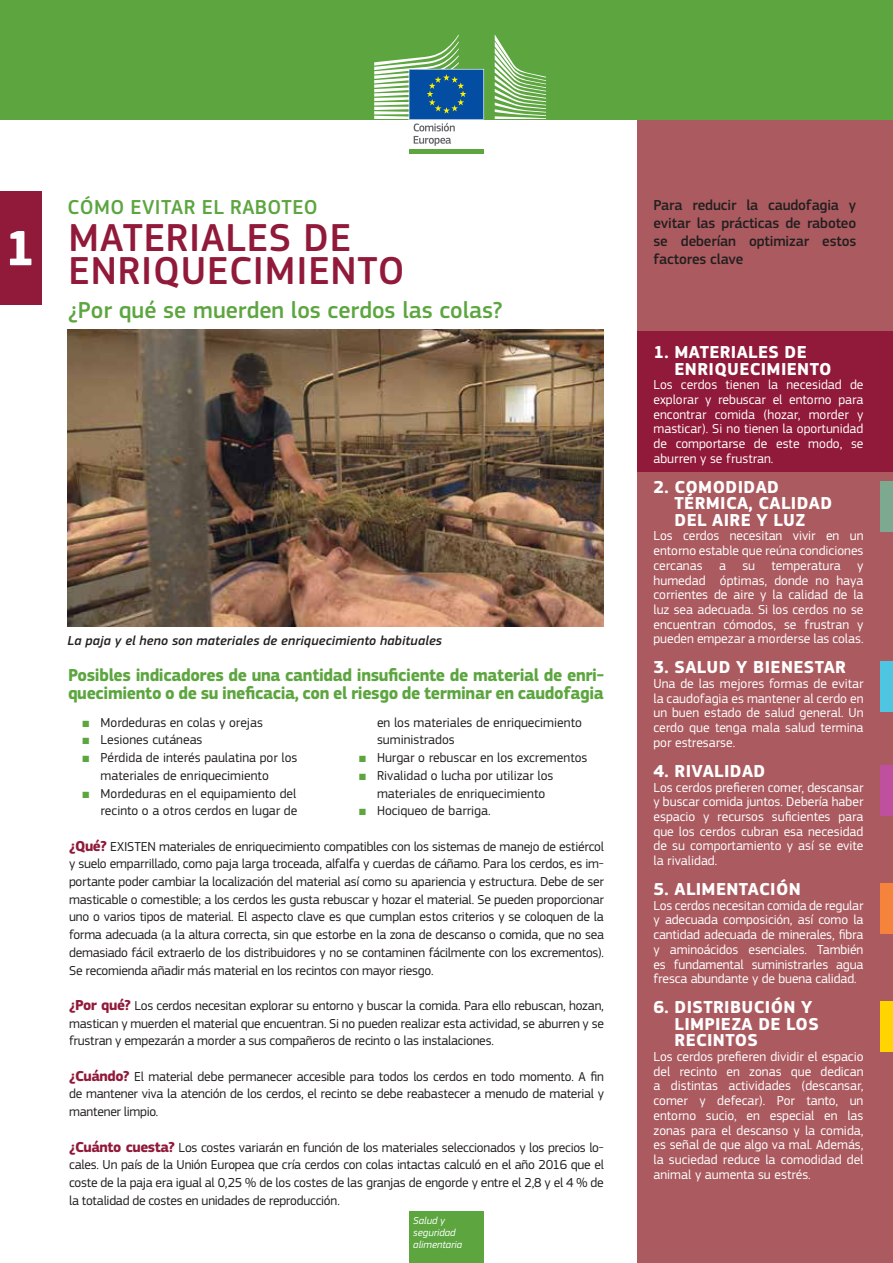
<style>
.page{position:relative;width:893px;height:1263px;background:#fff}
.page>*{position:absolute;margin:0;border:0;box-sizing:border-box;transform-origin:0 0}
.t1{font:700 51.45px "EC Square Sans Pro";color:#fff}
.t2{font:500 40.5px/33px "EC Square Sans Pro";letter-spacing:.02em;color:#911939}
.t3{font:500 24px "EC Square Sans Pro";color:#5ca53f}
.t4{font:500 21px "EC Square Sans Pro";letter-spacing:.02em;color:#5ca53f}
.t5{font:700 18px/16.5px "EC Square Sans Pro";letter-spacing:.02em;color:#fff}
.t6{font:700 18px/18px "EC Square Sans Pro";letter-spacing:-.02em;color:#5ca53f}
.t7{font:500 15px/18px "EC Square Sans Pro";letter-spacing:-.01em;color:#231f20;text-align:justify}
.t8{font:13.5px/17.7px "EC Square Sans Pro";color:#231f20;text-align:justify}
.t9{font:13.5px/14.7px "EC Square Sans Pro";color:#fff;text-align:justify}
.t10{font:italic 500 13.5px "EC Square Sans Pro";letter-spacing:.01em;color:#231f20}
.t11{font:italic 10.5px/12px "EC Square Sans Pro";color:#fff}
.s1{color:#5ca53f}
.s2{font-weight:700;font-size:15px;color:#911939}
</style>
<div class="page">
<img style="left:68px;top:329px;width:536px;height:297px">
<div style="left:637px;top:0;width:256px;height:1263px;background:#ab5b60"></div>
<div style="left:637px;top:331px;width:256px;height:140px;background:#911939"></div>
<div style="left:0;top:191px;width:41px;height:114px;background:#911939"></div>
<div style="left:0;top:0;width:893px;height:119px;background:#5ca53f"></div>
<div style="left:409px;top:1212px;width:75px;height:51px;background:#5ca53f"></div>
<div style="left:880px;top:480px;width:13px;height:51px;background:#7da990"></div>
<div style="left:880px;top:661px;width:13px;height:51px;background:#4ec6e1"></div>
<div style="left:880px;top:765px;width:13px;height:50px;background:#be509e"></div>
<div style="left:880px;top:883px;width:13px;height:51px;background:#f5833c"></div>
<div style="left:880px;top:1001px;width:13px;height:51px;background:#ffd400"></div>
<div style="left:409px;top:149px;width:75px;height:5px;background:#5ca53f"></div>
<svg style="left:495px;top:35px;width:51px;height:84px"></svg>
<svg style="left:374px;top:34px;width:110px;height:112px"></svg>
<h1 class="t1" style="left:5px;top:217px;width:32px">1</h1>
<h3 class="t4" style="left:68px;top:195px;width:252px">CÓMO EVITAR EL RABOTEO</h3>
<h2 class="t2" style="left:69px;top:222px;width:337px">MATERIALES DE<br>ENRIQUECIMIENTO</h2>
<h3 class="t3" style="left:69px;top:296px;width:435px">¿Por qué se muerden los cerdos las colas?</h3>
<p class="t10" style="left:68px;top:633px;width:376px">La paja y el heno son materiales de enriquecimiento habituales</p>
<h3 class="t6" style="left:68px;top:667px;width:537px">Posibles indicadores de una cantidad insuficiente de material de enri&shy;quecimiento o de su ineficacia, con el riesgo de terminar en caudofagia</h3>
<p class="t8" style="left:83px;top:713px;width:182px"><span class="s1">■</span> Mordeduras en colas y orejas</p>
<p class="t8" style="left:83px;top:731px;width:121px"><span class="s1">■</span> Lesiones cutáneas</p>
<p class="t8" style="left:101px;top:749px;width:198px;text-indent:-18px"><span class="s1">■</span> Pérdida de interés paulatina por los materiales de enriquecimiento</p>
<p class="t8" style="left:83px;top:784px;width:216px;text-align:right"><span class="s1">■</span> Mordeduras en el equipamiento del recinto o a otros cerdos en lugar de</p>
<p class="t8" style="left:377px;top:713px;width:206px">en los materiales de enriquecimiento suministrados</p>
<p class="t8" style="left:359px;top:749px;width:230px"><span class="s1">■</span> Hurgar o rebuscar en los excrementos</p>
<p class="t8" style="left:377px;top:766px;width:178px;text-indent:-18px"><span class="s1">■</span> Rivalidad o lucha por utilizar los materiales de enriquecimiento</p>
<p class="t8" style="left:359px;top:802px;width:133px"><span class="s1">■</span> Hociqueo de barriga.</p>
<p class="t8" style="left:69px;top:837px;width:536px"><span class="s2">¿Qué?</span> EXISTEN materiales de enriquecimiento compatibles con los sistemas de manejo de estiércol y suelo emparrillado, como paja larga troceada, alfalfa y cuerdas de cáñamo. Para los cerdos, es im&shy;portante poder cambiar la localización del material así como su apariencia y estructura. Debe de ser masticable o comestible; a los cerdos les gusta rebuscar y hozar el material. Se pueden proporcionar uno o varios tipos de material. El aspecto clave es que cumplan estos criterios y se coloquen de la forma adecuada (a la altura correcta, sin que estorbe en la zona de descanso o comida, que no sea demasiado fácil extraerlo de los distribuidores y no se contaminen fácilmente con los excrementos).<br>Se recomienda añadir más material en los recintos con mayor riesgo.</p>
<p class="t8" style="left:69px;top:997px;width:536px"><span class="s2">¿Por qué?</span> Los cerdos necesitan explorar su entorno y buscar la comida. Para ello rebuscan, hozan, mastican y muerden el material que encuentran. Si no pueden realizar esta actividad, se aburren y se frustran y empezarán a morder a sus compañeros de recinto o las instalaciones.</p>
<p class="t8" style="left:69px;top:1067px;width:536px"><span class="s2">¿Cuándo?</span> El material debe permanecer accesible para todos los cerdos en todo momento. A fin de mantener viva la atención de los cerdos, el recinto se debe reabastecer a menudo de material y mantener limpio.</p>
<p class="t8" style="left:69px;top:1138px;width:536px"><span class="s2">¿Cuánto cuesta?</span> Los costes variarán en función de los materiales seleccionados y los precios lo&shy;cales. Un país de la Unión Europea que cría cerdos con colas intactas calculó en el año 2016 que el coste de la paja era igual al 0,25 % de los costes de las granjas de engorde y entre el 2,8 y el 4 % de la totalidad de costes en unidades de reproducción.</p>
<p class="t11" style="left:413px;top:1214px;width:51px">Salud y seguridad alimentaria</p>
<p class="t7" style="left:653px;top:196px;width:204px">Para reducir la caudofagia y evitar las prácticas de raboteo se deberían optimizar estos factores clave</p>
<h3 class="t5" style="left:674px;top:344px;width:158px;text-indent:-21px">1. MATERIALES DE<br>ENRIQUECIMIENTO</h3>
<p class="t9" style="left:653px;top:377px;width:211px">Los cerdos tienen la necesidad de explorar y rebuscar el entorno para encontrar comida (hozar, morder y masticar). Si no tienen la oportunidad de comportarse de este modo, se aburren y se frustran.</p>
<h3 class="t5" style="left:674px;top:479px;width:159px;text-indent:-21px">2. COMODIDAD<br>TÉRMICA, CALIDAD<br>DEL AIRE Y LUZ</h3>
<p class="t9" style="left:653px;top:529px;width:211px">Los cerdos necesitan vivir en un entorno estable que reúna condiciones cercanas a su temperatura y humedad óptimas, donde no haya corrientes de aire y la calidad de la luz sea adecuada. Si los cerdos no se encuentran cómodos, se frustran y pueden empezar a morderse las colas.</p>
<h3 class="t5" style="left:653px;top:660px;width:194px">3. SALUD Y BIENESTAR</h3>
<p class="t9" style="left:653px;top:676px;width:211px">Una de las mejores formas de evitar la caudofagia es mantener al cerdo en un buen estado de salud general. Un cerdo que tenga mala salud termina por estresarse.</p>
<h3 class="t5" style="left:653px;top:763px;width:113px">4. RIVALIDAD</h3>
<p class="t9" style="left:653px;top:780px;width:211px">Los cerdos prefieren comer, descansar y buscar comida juntos. Debería haber espacio y recursos suficientes para que los cerdos cubran esa necesidad de su comportamiento y así se evite la rivalidad.</p>
<h3 class="t5" style="left:653px;top:881px;width:149px">5. ALIMENTACIÓN</h3>
<p class="t9" style="left:653px;top:898px;width:211px">Los cerdos necesitan comida de regular y adecuada composición, así como la cantidad adecuada de minerales, fibra y aminoácidos esenciales. También es fundamental suministrarles agua fresca abundante y de buena calidad.</p>
<h3 class="t5" style="left:674px;top:1000px;width:146px;text-indent:-21px">6. DISTRIBUCIÓN Y<br>LIMPIEZA DE LOS<br>RECINTOS</h3>
<p class="t9" style="left:653px;top:1049px;width:211px">Los cerdos prefieren dividir el espacio del recinto en zonas que dedican a distintas actividades (descansar, comer y defecar). Por tanto, un entorno sucio, en especial en las zonas para el descanso y la comida, es señal de que algo va mal. Además, la suciedad reduce la comodidad del animal y aumenta su estrés.</p>
</div>
